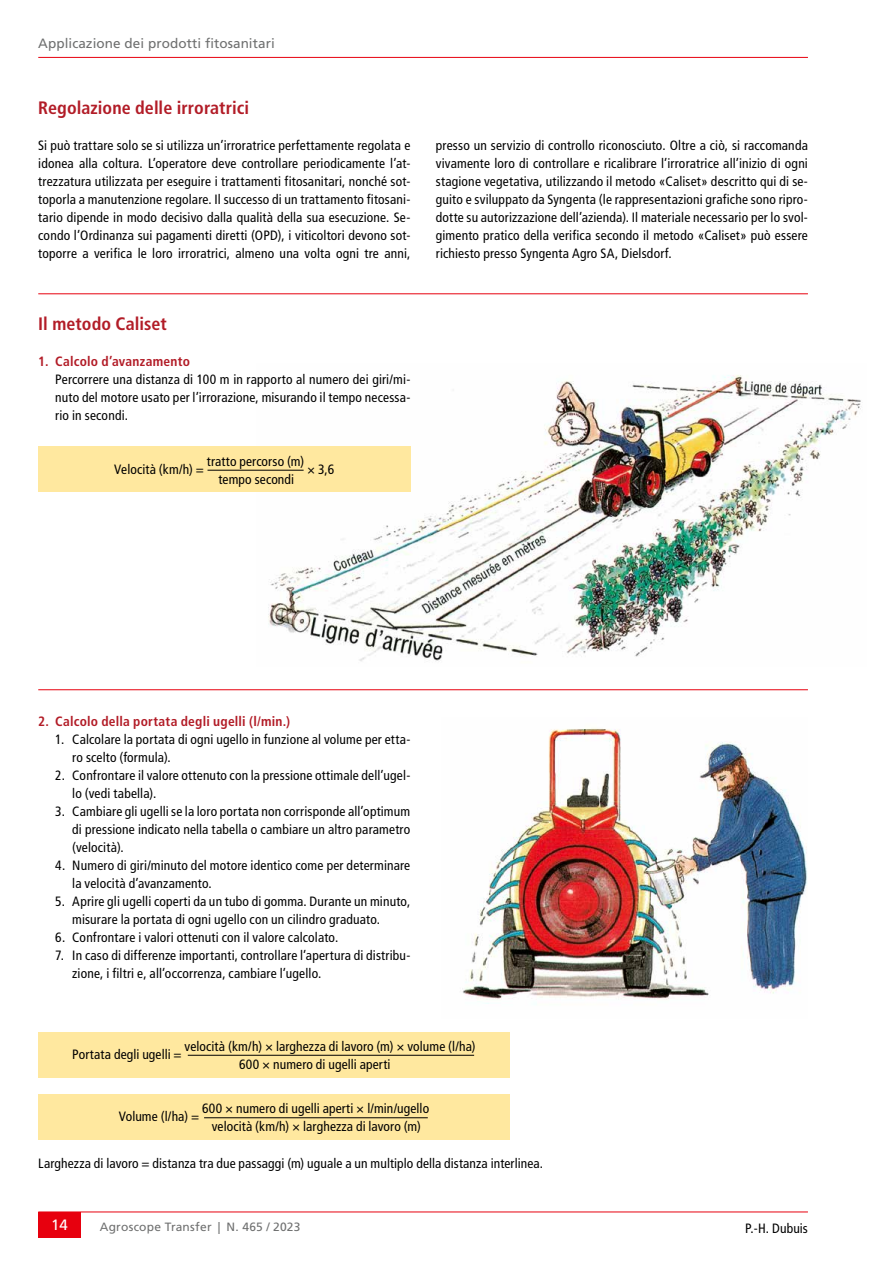
<style>
.page{position:relative;width:893px;height:1263px;background:#fff}
.page>*{position:absolute;margin:0;border:0;box-sizing:border-box;transform-origin:0 0}
.t1{font:700 condensed 18px "Frutiger LT Std";letter-spacing:.005em;color:#b21c27}
.t2{font:15px "Frutiger LT Std";color:#fff}
.t3{font:condensed 13.5px/18px "Frutiger LT Std";letter-spacing:.01em;color:#000}
.t4{font:700 condensed 13.5px "Frutiger LT Std";letter-spacing:.015em;color:#b21c27}
.t5{font:13.5px "Frutiger LT Std";letter-spacing:.005em;color:#6f7070}
.t6{font:12px "Frutiger LT Std";letter-spacing:.015em;color:#6f7070}
</style>
<div class="page">
<hr style="left:38px;top:57px;width:770px;height:1px;background:#e7000e">
<hr style="left:38px;top:1211px;width:770px;height:1px;background:#e7000e">
<div style="left:38px;top:1212px;width:43px;height:25px;background:#e7000e"></div>
<img style="left:462px;top:728px;width:345px;height:276px">
<img style="left:256px;top:375px;width:605px;height:286px">
<hr style="left:38px;top:293px;width:770px;height:1px;background:#e7000e">
<hr style="left:38px;top:689px;width:770px;height:1px;background:#e7000e">
<div style="left:38px;top:447px;width:372px;height:45px;background:#ffe89f"></div>
<hr style="left:207px;top:470px;width:97px;height:1px;background:#000">
<div style="left:38px;top:1032px;width:472px;height:45px;background:#ffe89f"></div>
<hr style="left:188px;top:1055px;width:286px;height:1px;background:#000">
<div style="left:38px;top:1094px;width:472px;height:46px;background:#ffe89f"></div>
<hr style="left:204px;top:1117px;width:224px;height:1px;background:#000">
<p class="t5" style="left:38px;top:36px;width:238px">Applicazione dei prodotti fitosanitari</p>
<h1 class="t1" style="left:38px;top:97px;width:212px">Regolazione delle irroratrici</h1>
<p class="t3" style="left:38px;top:137px;width:374px;text-align:justify">Si può trattare solo se si utilizza un’irroratrice perfettamente regolata e idonea alla coltura. L’operatore deve controllare periodicamente l’at&shy;trezzatura utilizzata per eseguire i trattamenti fitosanitari, nonché sot&shy;toporla a manutenzione regolare. Il successo di un trattamento fitosani&shy;tario dipende in modo decisivo dalla qualità della sua esecuzione. Se&shy;condo l’Ordinanza sui pagamenti diretti (OPD), i viticoltori devono sot&shy;toporre a verifica le loro irroratrici, almeno una volta ogni tre anni,</p>
<h1 class="t1" style="left:38px;top:313px;width:130px">Il metodo Caliset</h1>
<p class="t4" style="left:38px;top:353px;width:153px">1. Calcolo d’avanzamento</p>
<p class="t3" style="left:55px;top:371px;width:357px;text-align:justify">Percorrere una distanza di 100 m in rapporto al numero dei giri/mi&shy;nuto del motore usato per l’irrorazione, misurando il tempo necessa&shy;rio in secondi.</p>
<p class="t3" style="left:207px;top:452px;width:99px">tratto percorso (m)</p>
<p class="t3" style="left:114px;top:460px;width:91px">Velocità (km/h) =</p>
<p class="t3" style="left:307px;top:460px;width:29px">× 3,6</p>
<p class="t3" style="left:219px;top:470px;width:77px">tempo secondi</p>
<p class="t3" style="left:436px;top:137px;width:374px;text-align:justify">presso un servizio di controllo riconosciuto. Oltre a ciò, si raccomanda vivamente loro di controllare e ricalibrare l’irroratrice all’inizio di ogni stagione vegetativa, utilizzando il metodo «Caliset» descritto qui di se&shy;guito e sviluppato da Syngenta (le rappresentazioni grafiche sono ripro&shy;dotte su autorizzazione dell’azienda). Il materiale necessario per lo svol&shy;gimento pratico della verifica secondo il metodo «Caliset» può essere richiesto presso Syngenta Agro SA, Dielsdorf.</p>
<p class="t4" style="left:38px;top:713px;width:253px">2. Calcolo della portata degli ugelli (l/min.)</p>
<p class="t3" style="left:72px;top:731px;width:340px;text-indent:-17px">1. Calcolare la portata di ogni ugello in funzione al volume per etta&shy;ro scelto (formula).</p>
<p class="t3" style="left:72px;top:767px;width:340px;text-indent:-17px">2. Confrontare il valore ottenuto con la pressione ottimale dell’ugel&shy;lo (vedi tabella).</p>
<p class="t3" style="left:72px;top:803px;width:339px;text-align:justify;text-indent:-17px">3. Cambiare gli ugelli se la loro portata non corrisponde all’optimum di pressione indicato nella tabella o cambiare un altro parametro (velocità).</p>
<p class="t3" style="left:72px;top:857px;width:340px;text-indent:-17px">4. Numero di giri/minuto del motore identico come per determinare la velocità d’avanzamento.</p>
<p class="t3" style="left:72px;top:892px;width:340px;text-indent:-17px">5. Aprire gli ugelli coperti da un tubo di gomma. Durante un minuto, misurare la portata di ogni ugello con un cilindro graduato.</p>
<p class="t3" style="left:55px;top:928px;width:285px">6. Confrontare i valori ottenuti con il valore calcolato.</p>
<p class="t3" style="left:72px;top:946px;width:340px;text-indent:-17px">7. In caso di differenze importanti, controllare l’apertura di distribu&shy;zione, i filtri e, all’occorrenza, cambiare l’ugello.</p>
<p class="t3" style="left:72px;top:1045px;width:111px">Portata degli ugelli =</p>
<p class="t3" style="left:239px;top:1037px;width:238px;text-indent:-55px">velocità (km/h) × larghezza di lavoro (m) × volume (l/ha)<br>600 × numero di ugelli aperti</p>
<p class="t3" style="left:119px;top:1108px;width:82px">Volume (l/ha) =</p>
<p class="t3" style="left:202px;top:1099px;width:229px;text-align:center">600 × numero di ugelli aperti × l/min/ugello velocità (km/h) × larghezza di lavoro (m)</p>
<p class="t3" style="left:38px;top:1154px;width:506px">Larghezza di lavoro = distanza tra due passaggi (m) uguale a un multiplo della distanza interlinea.</p>
<p class="t2" style="left:51px;top:1216px;width:18px">14</p>
<p class="t6" style="left:100px;top:1219px;width:202px">Agroscope Transfer | N. 465 / 2023</p>
<p class="t3" style="left:745px;top:1219px;width:64px">P.-H. Dubuis</p>
</div>
